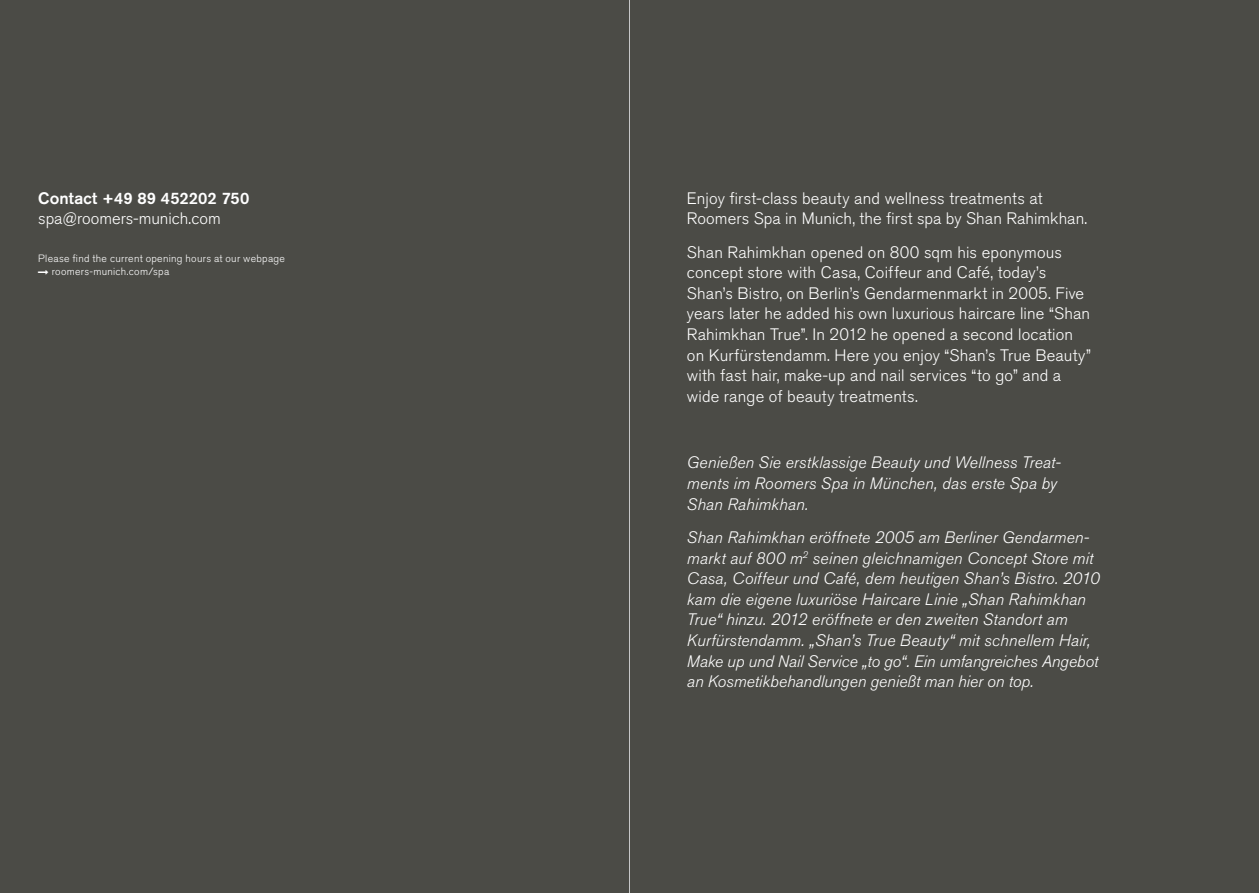
<style>
.page{position:relative;width:1259px;height:893px;background:#4b4b46}
.page>*{position:absolute;margin:0;border:0;box-sizing:border-box;transform-origin:0 0}
.t1{font:italic 300 16.5px/20.5px "Akzidenz Grotesk BE";letter-spacing:.01em;color:#fff}
.t2{font:300 16.5px/20.7px "Akzidenz Grotesk BE";letter-spacing:.01em;color:#fff}
.t3{font:500 16.5px "Akzidenz Grotesk BE";letter-spacing:.005em;color:#fff}
.t4{font:300 10.5px/12.6px "Akzidenz Grotesk BE";letter-spacing:.025em;color:#fff}
</style>
<div class="page">
<hr style="left:629px;top:0;width:1px;height:893px;background:#c6c7c8">
<p class="t3" style="left:38px;top:188px;width:213px">Contact +49 89 452202 750</p>
<p class="t2" style="left:38px;top:209px;width:184px">spa@roomers-munich.com</p>
<p class="t4" style="left:52px;top:252px;width:235px;text-indent:-13px">Please find the current opening hours at our webpage roomers-munich.com/spa</p>
<p class="t2" style="left:687px;top:188px;width:402px">Enjoy first-class beauty and wellness treatments at<br>Roomers Spa in Munich, the first spa by Shan Rahimkhan.</p>
<p class="t2" style="left:687px;top:242px;width:405px">Shan Rahimkhan opened on 800 sqm his eponymous concept store with Casa, Coiffeur and Café, today’s Shan’s Bistro, on Berlin’s Gendarmenmarkt in 2005. Five years later he added his own luxurious haircare line “Shan Rahimkhan True”. In 2012 he opened a second location on Kurfürstendamm. Here you enjoy “Shan’s True Beauty” with fast hair, make-up and nail services “to go” and a wide range of beauty treatments.</p>
<p class="t1" style="left:687px;top:453px;width:375px">Genießen Sie erstklassige Beauty und Wellness Treat&shy;ments im Roomers Spa in München, das erste Spa by<br>Shan Rahimkhan.</p>
<p class="t1" style="left:687px;top:527px;width:414px">Shan Rahimkhan eröffnete 2005 am Berliner Gendarmen&shy;markt auf 800 m<sup>2</sup> seinen gleichnamigen Concept Store mit Casa, Coiffeur und Café, dem heutigen Shan’s Bistro. 2010 kam die eigene luxuriöse Haircare Linie „Shan Rahimkhan True“ hinzu. 2012 eröffnete er den zweiten Standort am Kurfürstendamm. „Shan’s True Beauty“ mit schnellem Hair, Make up und Nail Service „to go“. Ein umfangreiches Angebot an Kosmetikbehandlungen genießt man hier on top.</p>
</div>
